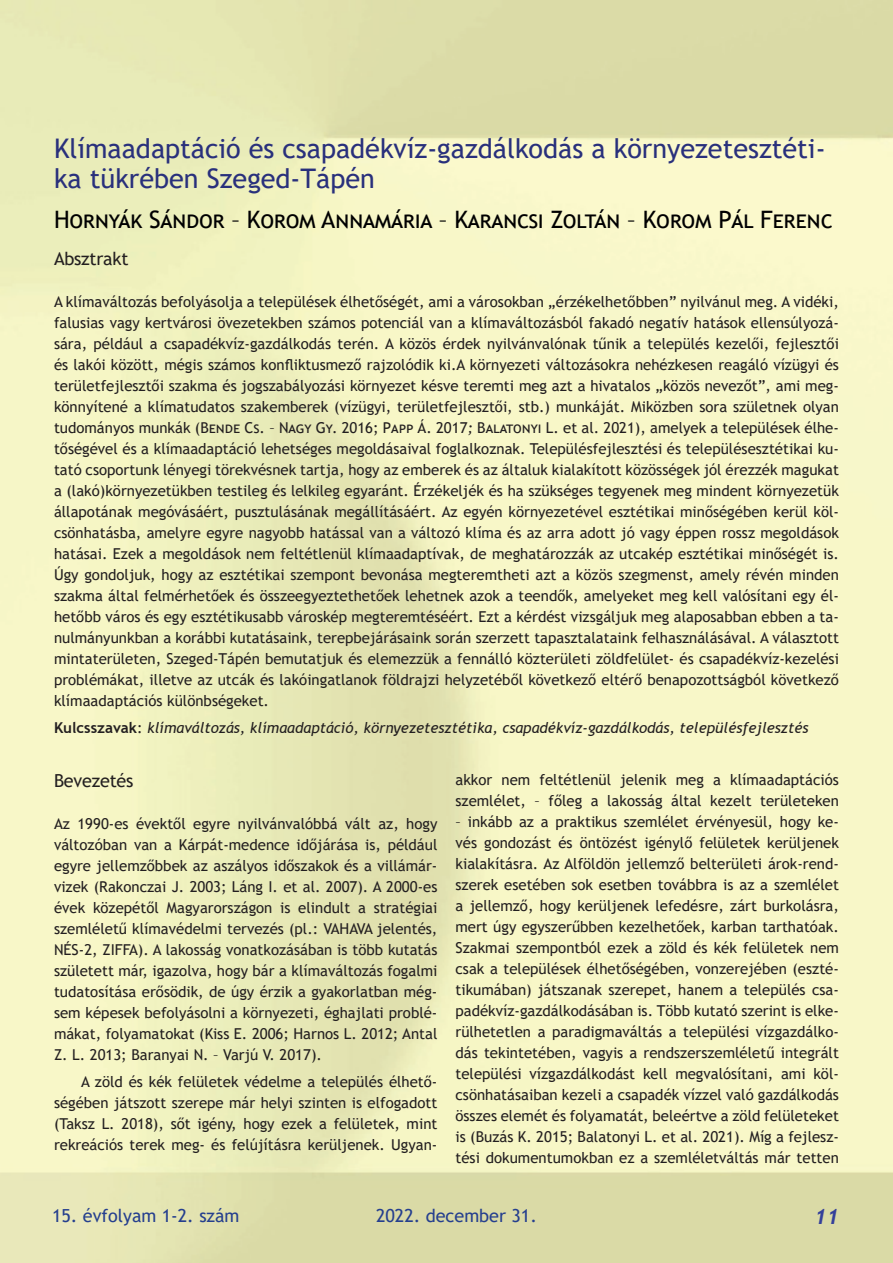
<style>
.page{position:relative;width:893px;height:1263px;background:#fff}
.page>*{position:absolute;margin:0;border:0;box-sizing:border-box;transform-origin:0 0}
.Címsor_1{font:27px/30px "Trebuchet MS";color:#29307c}
.Címsor_1-2{font:24px "Trebuchet MS";letter-spacing:-.01em;color:#000001}
.t1{font:italic 700 21px "Trebuchet";color:#34409a}
.t2{font:18px "Trebuchet MS";color:#253f8e}
.Címsor2{font:18px "Trebuchet MS";letter-spacing:-.01em;color:#231f20}
.első_bekezdés{font:15px/21px "Trebuchet MS";color:#231f20;text-align:justify}
.Normál{font:15px/21px "Trebuchet MS";color:#231f20;text-align:justify}
.t3{font:italic 15px "Trebuchet MS";color:#231f20}
.s1{font-style:italic}
.s2{font-weight:700;font-style:normal}
.s3{font-style:normal}
.s4{font-family:"Lucida Bright";font-weight:400;font-style:normal;font-size:18px;color:#231f20}
</style>
<div class="page">
<p class="Címsor_1" style="left:54px;top:133px;width:773px">Klímaadaptáció és csapadékvíz-gazdálkodás a környezetesztéti&shy;ka tükrében Szeged-Tápén</p>
<p class="Címsor_1-2" style="left:54px;top:205px;width:780px">Hornyák Sándor – Korom Annamária – Karancsi Zoltán – Korom Pál Ferenc</p>
<p class="Címsor2" style="left:54px;top:248px;width:76px">Absztrakt</p>
<p class="első_bekezdés" style="left:54px;top:291px;width:786px">A klímaváltozás befolyásolja a települések élhetőségét, ami a városokban „érzékelhetőbben” nyilvánul meg. A vidéki, falusias vagy kertvárosi övezetekben számos potenciál van a klímaváltozásból fakadó negatív hatások ellensúlyozá&shy;sára, például a csapadékvíz-gazdálkodás terén. A közös érdek nyilvánvalónak tűnik a település kezelői, fejlesztői és lakói között, mégis számos konfliktusmező rajzolódik ki.A környezeti változásokra nehézkesen reagáló vízügyi és területfejlesztői szakma és jogszabályozási környezet késve teremti meg azt a hivatalos „közös nevezőt”, ami meg&shy;könnyítené a klímatudatos szakemberek (vízügyi, területfejlesztői, stb.) munkáját. Miközben sora születnek olyan tudományos munkák (Bende Cs. – Nagy Gy. 2016; Papp Á. 2017<span class="s1">;</span> Balatonyi L. et al. 2021), amelyek a települések élhe&shy;tőségével és a klímaadaptáció lehetséges megoldásaival foglalkoznak. Településfejlesztési és településesztétikai ku&shy;tató csoportunk lényegi törekvésnek tartja, hogy az emberek és az általuk kialakított közösségek jól érezzék magukat a (lakó)környezetükben testileg és lelkileg egyaránt. Érzékeljék és ha szükséges tegyenek meg mindent környezetük állapotának megóvásáért, pusztulásának megállításáért. Az egyén környezetével esztétikai minőségében kerül köl&shy;csönhatásba, amelyre egyre nagyobb hatással van a változó klíma és az arra adott jó vagy éppen rossz megoldások hatásai. Ezek a megoldások nem feltétlenül klímaadaptívak, de meghatározzák az utcakép esztétikai minőségét is.<br>Úgy gondoljuk, hogy az esztétikai szempont bevonása megteremtheti azt a közös szegmenst, amely révén minden szakma által felmérhetőek és összeegyeztethetőek lehetnek azok a teendők, amelyeket meg kell valósítani egy él&shy;hetőbb város és egy esztétikusabb városkép megteremtéséért. Ezt a kérdést vizsgáljuk meg alaposabban ebben a ta&shy;nulmányunkban a korábbi kutatásaink, terepbejárásaink során szerzett tapasztalataink felhasználásával. A választott mintaterületen, Szeged-Tápén bemutatjuk és elemezzük a fennálló közterületi zöldfelület- és csapadékvíz-kezelési problémákat, illetve az utcák és lakóingatlanok földrajzi helyzetéből következő eltérő benapozottságból következő klímaadaptációs különbségeket.</p>
<p class="t3" style="left:54px;top:719px;width:756px"><span class="s2">Kulcsszavak</span><span class="s3">:</span> klímaváltozás, klímaadaptáció, környezetesztétika, csapadékvíz-gazdálkodás, településfejlesztés</p>
<p class="Címsor2" style="left:54px;top:770px;width:81px">Bevezetés</p>
<p class="első_bekezdés" style="left:54px;top:813px;width:385px">Az 1990-es évektől egyre nyilvánvalóbbá vált az, hogy változóban van a Kárpát-medence időjárása is, például egyre jellemzőbbek az aszályos időszakok és a villámár&shy;vizek (Rakonczai J. 2003; Láng I. et al. 2007). A 2000-es évek közepétől Magyarországon is elindult a stratégiai szemléletű klímavédelmi tervezés (pl.: VAHAVA jelentés, NÉS-2, ZIFFA). A lakosság vonatkozásában is több kutatás született már, igazolva, hogy bár a klímaváltozás fogalmi tudatosítása erősödik, de úgy érzik a gyakorlatban még&shy;sem képesek befolyásolni a környezeti, éghajlati problé&shy;mákat, folyamatokat (Kiss E. 2006; Harnos L. 2012; Antal Z. L. 2013; Baranyai N. – Varjú V. 2017).</p>
<p class="Normál" style="left:54px;top:1071px;width:385px;text-indent:27px">A zöld és kék felületek védelme a település élhető&shy;ségében játszott szerepe már helyi szinten is elfogadott (Taksz L. 2018), sőt igény, hogy ezek a felületek, mint rekreációs terek meg- és felújításra kerüljenek. Ugyan-</p>
<p class="Normál" style="left:455px;top:769px;width:385px">akkor nem feltétlenül jelenik meg a klímaadaptációs szemlélet, – főleg a lakosság által kezelt területeken</p>
<p class="Normál" style="left:455px;top:811px;width:385px">– inkább az a praktikus szemlélet érvényesül, hogy ke&shy;vés gondozást és öntözést igénylő felületek kerüljenek kialakításra. Az Alföldön jellemző belterületi árok-rend&shy;szerek esetében sok esetben továbbra is az a szemlélet a jellemző, hogy kerüljenek lefedésre, zárt burkolásra, mert úgy egyszerűbben kezelhetőek, karban tarthatóak.<br>Szakmai szempontból ezek a zöld és kék felületek nem csak a települések élhetőségében, vonzerejében (eszté&shy;tikumában) játszanak szerepet, hanem a település csa&shy;padékvíz-gazdálkodásában is. Több kutató szerint is elke&shy;rülhetetlen a paradigmaváltás a települési vízgazdálko&shy;dás tekintetében, vagyis a rendszerszemléletű integrált települési vízgazdálkodást kell megvalósítani, ami köl&shy;csönhatásaiban kezeli a csapadék vízzel való gazdálkodás összes elemét és folyamatát, beleértve a zöld felületeket is (Buzás K. 2015; Balatonyi L. et al. 2021). Míg a fejlesz&shy;tési dokumentumokban ez a szemléletváltás már tetten</p>
<p class="t2" style="left:52px;top:1204px;width:189px">15. évfolyam 1-2. szám</p>
<p class="t2" style="left:376px;top:1204px;width:162px">2022. december 31.</p>
<h3 class="t1" style="left:814px;top:1204px;width:26px">11<span class="s4">11</span></h3>
</div>
